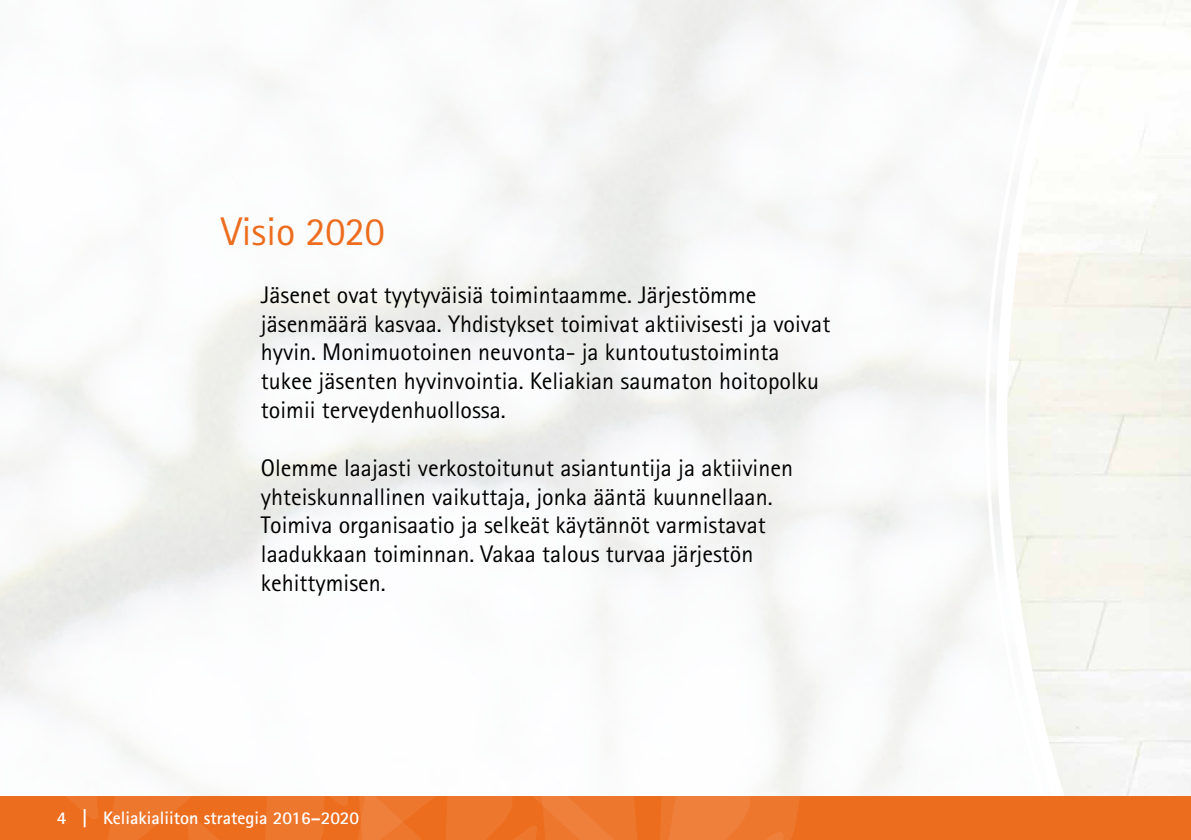
<style>
.page{position:relative;width:1191px;height:840px;background:#fff}
.page>*{position:absolute;margin:0;border:0;box-sizing:border-box;transform-origin:0 0}
.t1{font:40px "Rotis Sans Serif Std";color:#ed6d1f}
.t2{font:24px/28.8px "Rotis Sans Serif Std";color:#000}
.t3{font:700 18px "Rotis Sans Serif Std";color:#fff}
</style>
<div class="page">
<svg style="left:983px;top:0;width:7px;height:576px"></svg>
<svg style="left:990px;top:0;width:201px;height:795px"></svg>
<div style="left:0;top:795px;width:1191px;height:44px;background:#ed6d1f"></div>
<svg style="left:0;top:795px;width:829px;height:44px"></svg>
<h1 class="t1" style="left:221px;top:208px;width:165px">Visio 2020</h1>
<p class="t2" style="left:261px;top:280px;width:571px">Jäsenet ovat tyytyväisiä toimintaamme. Järjestömme jäsenmäärä kasvaa. Yhdistykset toimivat aktiivisesti ja voivat hyvin. Monimuotoinen neuvonta- ja kuntoutustoiminta tukee jäsenten hyvinvointia. Keliakian saumaton hoitopolku toimii terveydenhuollossa.</p>
<p class="t2" style="left:261px;top:453px;width:533px">Olemme laajasti verkostoitunut asiantuntija ja aktiivinen yhteiskunnallinen vaikuttaja, jonka ääntä kuunnellaan.<br>Toimiva organisaatio ja selkeät käytännöt varmistavat laadukkaan toiminnan. Vakaa talous turvaa järjestön kehittymisen.</p>
<p class="t3" style="left:57px;top:806px;width:304px">4 | Keliakialiiton strategia 2016–2020</p>
</div>
